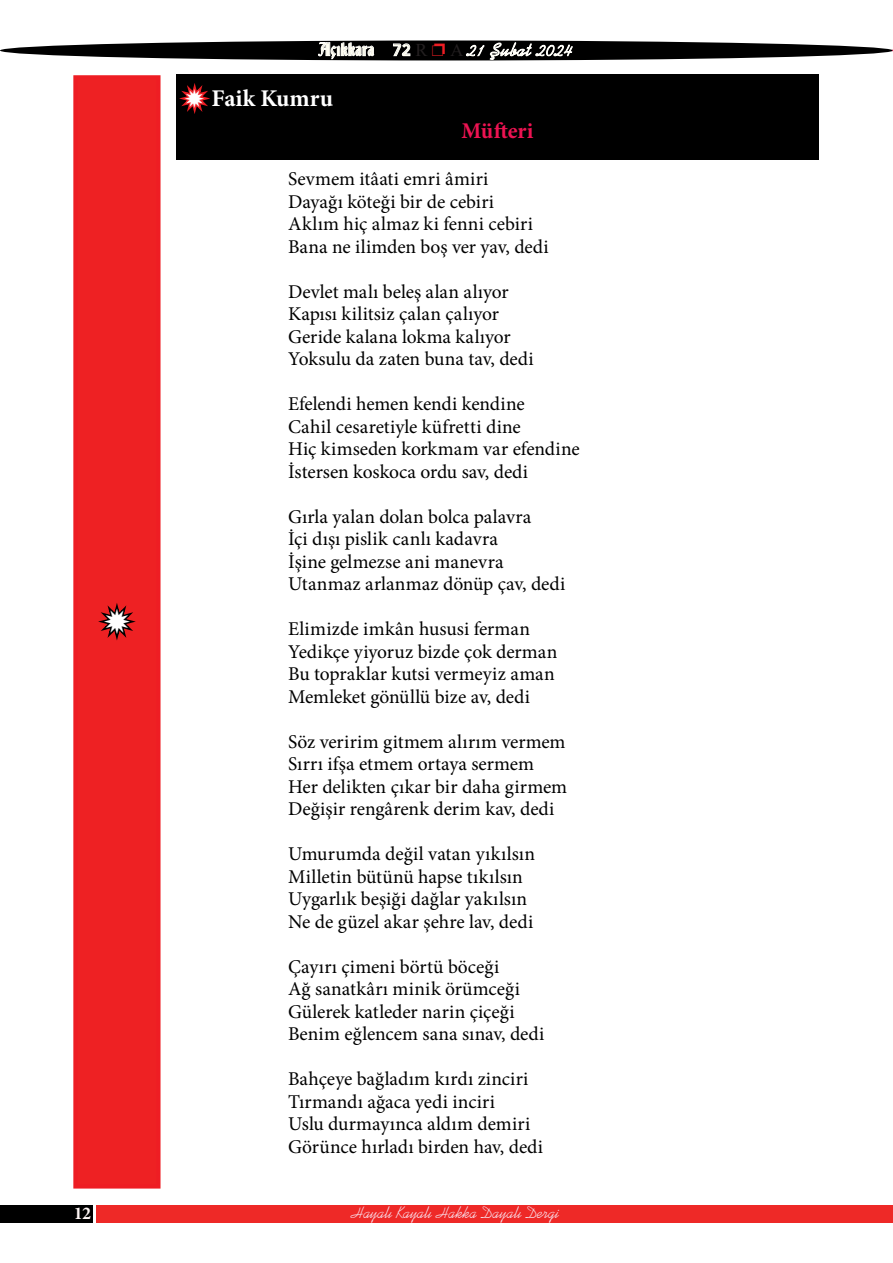
<style>
.page{position:relative;width:893px;height:1263px;background:#fff}
.page>*{position:absolute;margin:0;border:0;box-sizing:border-box;transform-origin:0 0}
.t1{font:700 24px "Minion Pro";color:#fff}
.Yazi{font:700 22.5px "Minion Pro";color:#ed1352}
.t2{font:19.5px "Minion Pro";color:#000}
.t3{font:18px "Kaufmann BT";letter-spacing:.05em;color:#fffef2}
.t4{font:700 18px "Minion Pro";color:#fef6f5}
.t5{font:16.5px "Kaufmann BT";color:#f8dfeb}
.t6{font:16.5px "Deutsch Gothic";letter-spacing:.03em;color:#fffef2}
.s1{font-family:"Arch";font-weight:700;font-size:18px}
.s2{font-family:"Times New Roman";font-size:18px;color:#231f20}
.s3{font-family:"Times New Roman";color:#231f20}
</style>
<div class="page">
<div style="left:96px;top:1205px;width:797px;height:18px;background:#ee2927"></div>
<div style="left:0;top:1205px;width:93px;height:18px;background:#000"></div>
<div style="left:0;top:41px;width:893px;height:19px;background:#000;border-radius:50%"></div>
<svg style="left:318px;top:42px;width:56px;height:18px"></svg>
<svg style="left:393px;top:43px;width:18px;height:13px"></svg>
<svg style="left:466px;top:42px;width:107px;height:18px"></svg>
<div style="left:75px;top:77px;width:83px;height:1109px;background:#ee2123"></div>
<div style="left:73px;top:75px;width:88px;height:1113px;border:4px solid #ee1d23"></div>
<div style="left:176px;top:74px;width:643px;height:86px;background:#000"></div>
<svg style="left:98px;top:603px;width:38px;height:38px"></svg>
<svg style="left:179px;top:83px;width:31px;height:31px"></svg>
<p class="t6" style="left:318px;top:42px;width:111px">Açıkkara <span class="s1">72</span> <span class="s2">R</span></p>
<p class="t3" style="left:451px;top:39px;width:124px"><span class="s3">A</span> 21 Şubat 2024</p>
<p class="t1" style="left:212px;top:82px;width:123px">Faik Kumru</p>
<p class="Yazi" style="left:461px;top:115px;width:73px">Müfteri</p>
<p class="t2" style="left:288px;top:166px;width:202px">Sevmem itâati emri âmiri</p>
<p class="t2" style="left:288px;top:188px;width:208px">Dayağı köteği bir de cebiri</p>
<p class="t2" style="left:288px;top:211px;width:246px">Aklım hiç almaz ki fenni cebiri</p>
<p class="t2" style="left:288px;top:233px;width:262px">Bana ne ilimden boş ver yav, dedi</p>
<p class="t2" style="left:288px;top:278px;width:222px">Devlet malı beleş alan alıyor</p>
<p class="t2" style="left:288px;top:301px;width:212px">Kapısı kilitsiz çalan çalıyor</p>
<p class="t2" style="left:288px;top:323px;width:224px">Geride kalana lokma kalıyor</p>
<p class="t2" style="left:288px;top:346px;width:247px">Yoksulu da zaten buna tav, dedi</p>
<p class="t2" style="left:288px;top:391px;width:238px">Efelendi hemen kendi kendine</p>
<p class="t2" style="left:288px;top:413px;width:234px">Cahil cesaretiyle küfretti dine</p>
<p class="t2" style="left:288px;top:436px;width:293px">Hiç kimseden korkmam var efendine</p>
<p class="t2" style="left:288px;top:458px;width:242px">İstersen koskoca ordu sav, dedi</p>
<p class="t2" style="left:288px;top:503px;width:245px">Gırla yalan dolan bolca palavra</p>
<p class="t2" style="left:288px;top:526px;width:211px">İçi dışı pislik canlı kadavra</p>
<p class="t2" style="left:288px;top:548px;width:217px">İşine gelmezse ani manevra</p>
<p class="t2" style="left:288px;top:571px;width:279px">Utanmaz arlanmaz dönüp çav, dedi</p>
<p class="t2" style="left:288px;top:616px;width:244px">Elimizde imkân hususi ferman</p>
<p class="t2" style="left:288px;top:638px;width:271px">Yedikçe yiyoruz bizde çok derman</p>
<p class="t2" style="left:288px;top:661px;width:268px">Bu topraklar kutsi vermeyiz aman</p>
<p class="t2" style="left:288px;top:683px;width:244px">Memleket gönüllü bize av, dedi</p>
<p class="t2" style="left:288px;top:728px;width:279px">Söz veririm gitmem alırım vermem</p>
<p class="t2" style="left:288px;top:751px;width:247px">Sırrı ifşa etmem ortaya sermem</p>
<p class="t2" style="left:288px;top:773px;width:281px">Her delikten çıkar bir daha girmem</p>
<p class="t2" style="left:288px;top:796px;width:268px">Değişir rengârenk derim kav, dedi</p>
<p class="t2" style="left:288px;top:841px;width:249px">Umurumda değil vatan yıkılsın</p>
<p class="t2" style="left:288px;top:863px;width:236px">Milletin bütünü hapse tıkılsın</p>
<p class="t2" style="left:288px;top:886px;width:241px">Uygarlık beşiği dağlar yakılsın</p>
<p class="t2" style="left:288px;top:908px;width:247px">Ne de güzel akar şehre lav, dedi</p>
<p class="t2" style="left:288px;top:953px;width:213px">Çayırı çimeni börtü böceği</p>
<p class="t2" style="left:288px;top:976px;width:233px">Ağ sanatkârı minik örümceği</p>
<p class="t2" style="left:288px;top:998px;width:228px">Gülerek katleder narin çiçeği</p>
<p class="t2" style="left:288px;top:1021px;width:258px">Benim eğlencem sana sınav, dedi</p>
<p class="t2" style="left:288px;top:1066px;width:242px">Bahçeye bağladım kırdı zinciri</p>
<p class="t2" style="left:288px;top:1088px;width:208px">Tırmandı ağaca yedi inciri</p>
<p class="t2" style="left:288px;top:1111px;width:244px">Uslu durmayınca aldım demiri</p>
<p class="t2" style="left:288px;top:1133px;width:257px">Görünce hırladı birden hav, dedi</p>
<p class="t4" style="left:74px;top:1201px;width:19px">12</p>
<p class="t5" style="left:351px;top:1203px;width:210px">Hayalı Kayalı Hakka Dayalı Dergi</p>
</div>
